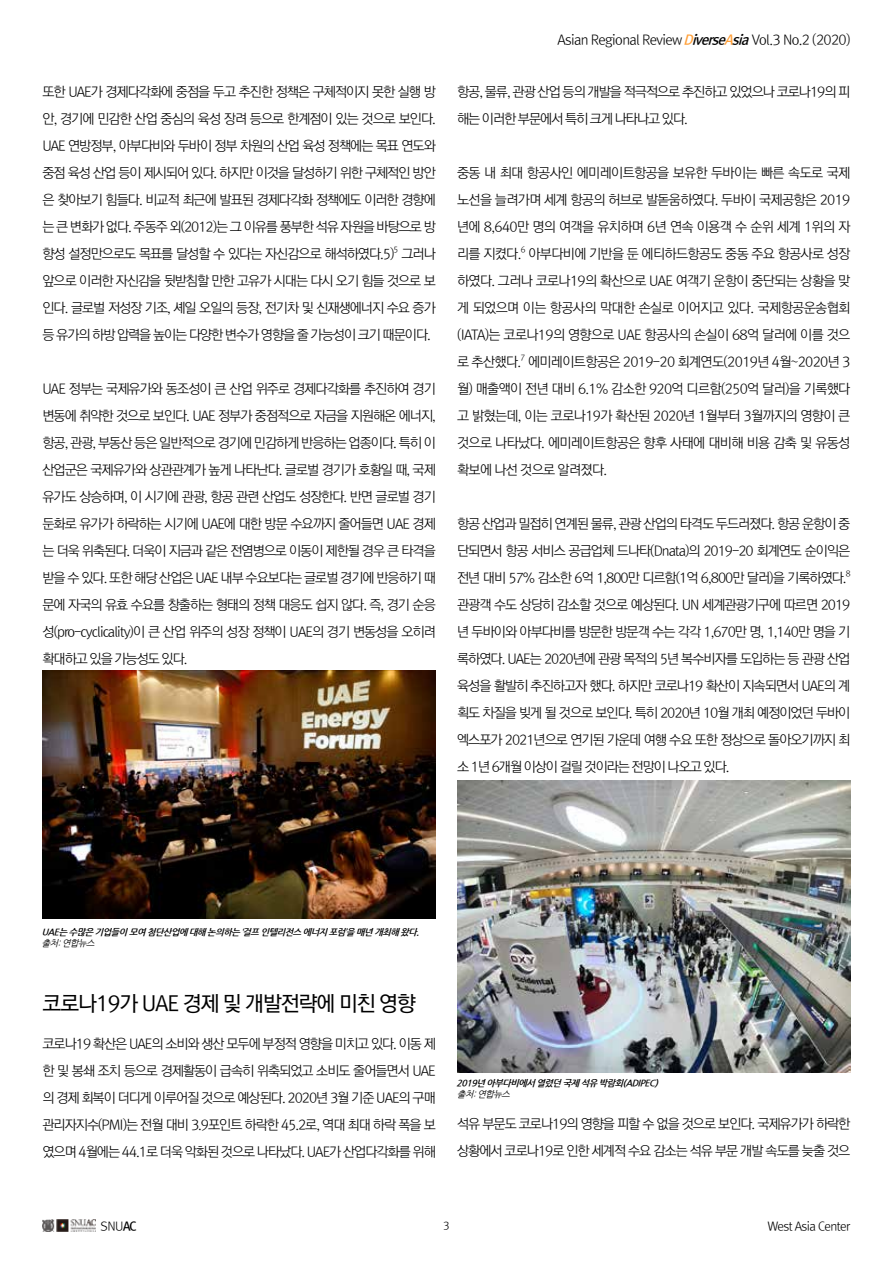
<style>
.page{position:relative;width:893px;height:1263px;background:#fff}
.page>*{position:absolute;margin:0;border:0;box-sizing:border-box;transform-origin:0 0}
.t1{font:21px "Rix Go M";letter-spacing:-.05em;color:#000}
.t2{font:13.5px/27px "Rix Go L";letter-spacing:-.075em;color:#000;text-align:justify}
.t3{font:13.5px "Rix Go L";letter-spacing:-.05em;color:#000}
.t4{font:12px "Rix Go L";letter-spacing:-.05em;color:#000}
.t5{font:10.5px "Rix Go L";color:#000}
.t6{font:italic 700 9px "Nanum Gothic";letter-spacing:-.05em;color:#000}
.t7{font:italic 9px "Nanum Gothic";color:#000}
.t8{font:7.8px "Rix Go L";color:#000}
.s1{font-family:"Rix Go B";font-style:italic;color:#ff9f37}
.s2{font-family:"Rix Go B";font-style:italic}
.s3{font-family:"Rix Go B"}
</style>
<div class="page">
<img style="left:43px;top:1220px;width:53px;height:12px">
<img style="left:43px;top:671px;width:393px;height:247px">
<img style="left:457px;top:780px;width:393px;height:293px">
<p class="t2" style="left:43px;top:78px;width:395px">또한 UAE가 경제다각화에 중점을 두고 추진한 정책은 구체적이지 못한 실행 방 안, 경기에 민감한 산업 중심의 육성 장려 등으로 한계점이 있는 것으로 보인다.<br>UAE 연방정부, 아부다비와 두바이 정부 차원의 산업 육성 정책에는 목표 연도와 중점 육성 산업 등이 제시되어 있다. 하지만 이것을 달성하기 위한 구체적인 방안 은 찾아보기 힘들다. 비교적 최근에 발표된 경제다각화 정책에도 이러한 경향에 는 큰 변화가 없다. 주동주 외(2012)는 그 이유를 풍부한 석유 자원을 바탕으로 방 향성 설정만으로도 목표를 달성할 수 있다는 자신감으로 해석하였다.5)</p>
<p class="t8" style="left:394px;top:244px;width:6px">5</p>
<p class="t2" style="left:43px;top:240px;width:395px;text-indent:359px">그러나 앞으로 이러한 자신감을 뒷받침할 만한 고유가 시대는 다시 오기 힘들 것으로 보 인다. 글로벌 저성장 기조, 셰일 오일의 등장, 전기차 및 신재생에너지 수요 증가 등 유가의 하방 압력을 높이는 다양한 변수가 영향을 줄 가능성이 크기 때문이다.</p>
<p class="t2" style="left:43px;top:375px;width:395px">UAE 정부는 국제유가와 동조성이 큰 산업 위주로 경제다각화를 추진하여 경기 변동에 취약한 것으로 보인다. UAE 정부가 중점적으로 자금을 지원해온 에너지, 항공, 관광, 부동산 등은 일반적으로 경기에 민감하게 반응하는 업종이다. 특히 이 산업군은 국제유가와 상관관계가 높게 나타난다. 글로벌 경기가 호황일 때, 국제 유가도 상승하며, 이 시기에 관광, 항공 관련 산업도 성장한다. 반면 글로벌 경기 둔화로 유가가 하락하는 시기에 UAE에 대한 방문 수요까지 줄어들면 UAE 경제 는 더욱 위축된다. 더욱이 지금과 같은 전염병으로 이동이 제한될 경우 큰 타격을 받을 수 있다. 또한 해당 산업은 UAE 내부 수요보다는 글로벌 경기에 반응하기 때 문에 자국의 유효 수요를 창출하는 형태의 정책 대응도 쉽지 않다. 즉, 경기 순응 성(pro-cyclicality)이 큰 산업 위주의 성장 정책이 UAE의 경기 변동성을 오히려 확대하고 있을 가능성도 있다.</p>
<p class="t3" style="left:557px;top:31px;width:294px">Asian Regional Review <span class="s1">D</span><span class="s2">iverse</span><span class="s1">A</span><span class="s2">sia</span> Vol.3 No.2 (2020)</p>
<p class="t2" style="left:457px;top:78px;width:395px">항공, 물류, 관광 산업 등의 개발을 적극적으로 추진하고 있었으나 코로나19의 피 해는 이러한 부문에서 특히 크게 나타나고 있다.</p>
<p class="t2" style="left:457px;top:159px;width:395px">중동 내 최대 항공사인 에미레이트항공을 보유한 두바이는 빠른 속도로 국제 노선을 늘려가며 세계 항공의 허브로 발돋움하였다. 두바이 국제공항은 2019 년에 8,640만 명의 여객을 유치하며 6년 연속 이용객 수 순위 세계 1위의 자 리를 지켰다.</p>
<p class="t8" style="left:521px;top:244px;width:6px">6</p>
<p class="t2" style="left:457px;top:240px;width:395px;text-indent:71px">아부다비에 기반을 둔 에티하드항공도 중동 주요 항공사로 성장 하였다. 그러나 코로나19의 확산으로 UAE 여객기 운항이 중단되는 상황을 맞 게 되었으며 이는 항공사의 막대한 손실로 이어지고 있다. 국제항공운송협회 (IATA)는 코로나19의 영향으로 UAE 항공사의 손실이 68억 달러에 이를 것으 로 추산했다.</p>
<p class="t8" style="left:521px;top:352px;width:6px">7</p>
<p class="t2" style="left:457px;top:348px;width:395px;text-indent:71px">에미레이트항공은 2019-20 회계연도(2019년 4월~2020년 3 월) 매출액이 전년 대비 6.1% 감소한 920억 디르함(250억 달러)을 기록했다 고 밝혔는데, 이는 코로나19가 확산된 2020년 1월부터 3월까지의 영향이 큰 것으로 나타났다. 에미레이트항공은 향후 사태에 대비해 비용 감축 및 유동성 확보에 나선 것으로 알려졌다.</p>
<p class="t2" style="left:457px;top:510px;width:395px">항공 산업과 밀접히 연계된 물류, 관광 산업의 타격도 두드러졌다. 항공 운항이 중 단되면서 항공 서비스 공급업체 드나타(Dnata)의 2019-20 회계연도 순이익은 전년 대비 57% 감소한 6억 1,800만 디르함(1억 6,800만 달러)을 기록하였다.</p>
<p class="t8" style="left:846px;top:568px;width:6px">8</p>
<p class="t2" style="left:457px;top:591px;width:395px">관광객 수도 상당히 감소할 것으로 예상된다. UN 세계관광기구에 따르면 2019 년 두바이와 아부다비를 방문한 방문객 수는 각각 1,670만 명, 1,140만 명을 기 록하였다. UAE는 2020년에 관광 목적의 5년 복수비자를 도입하는 등 관광 산업 육성을 활발히 추진하고자 했다. 하지만 코로나19 확산이 지속되면서 UAE의 계 획도 차질을 빚게 될 것으로 보인다. 특히 2020년 10월 개최 예정이었던 두바이 엑스포가 2021년으로 연기된 가운데 여행 수요 또한 정상으로 돌아오기까지 최 소 1년 6개월 이상이 걸릴 것이라는 전망이 나오고 있다.</p>
<p class="t6" style="left:42px;top:927px;width:381px">UAE는 수많은 기업들이 모여 첨단산업에 대해 논의하는 ‘걸프 인텔리전스 에너지 포럼’을 매년 개최해 왔다.</p>
<p class="t7" style="left:42px;top:938px;width:57px">출처:연합뉴스</p>
<h1 class="t1" style="left:43px;top:989px;width:375px">코로나19가 UAE 경제 및 개발전략에 미친 영향</h1>
<p class="t2" style="left:43px;top:1030px;width:395px">코로나19 확산은 UAE의 소비와 생산 모두에 부정적 영향을 미치고 있다. 이동 제 한 및 봉쇄 조치 등으로 경제활동이 급속히 위축되었고 소비도 줄어들면서 UAE 의 경제 회복이 더디게 이루어질 것으로 예상된다. 2020년 3월 기준 UAE의 구매 관리자지수(PMI)는 전월 대비 3.9포인트 하락한 45.2로, 역대 최대 하락 폭을 보 였으며 4월에는 44.1로 더욱 악화된 것으로 나타났다. UAE가 산업다각화를 위해</p>
<p class="t6" style="left:456px;top:1079px;width:206px">2019년 아부다비에서 열렸던 국제 석유 박람회(ADIPEC)</p>
<p class="t7" style="left:457px;top:1089px;width:57px">출처:연합뉴스</p>
<p class="t2" style="left:457px;top:1110px;width:395px">석유 부문도 코로나19의 영향을 피할 수 없을 것으로 보인다. 국제유가가 하락한 상황에서 코로나19로 인한 세계적 수요 감소는 석유 부문 개발 속도를 늦출 것으</p>
<p class="t4" style="left:101px;top:1218px;width:38px">SNU<span class="s3">AC</span></p>
<p class="t5" style="left:443px;top:1218px;width:8px">3</p>
<p class="t4" style="left:767px;top:1218px;width:84px">West Asia Center</p>
</div>
